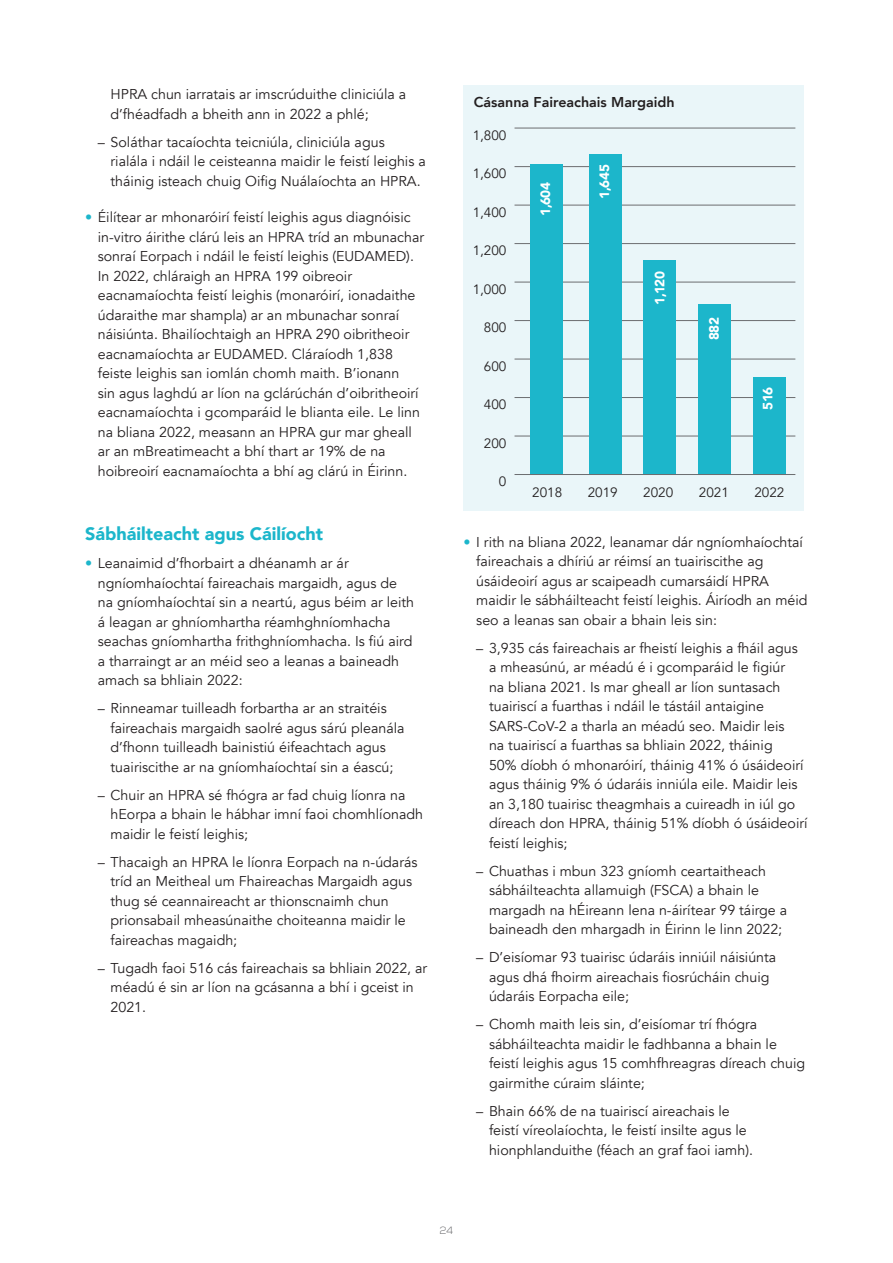
<style>
.page{position:relative;width:893px;height:1263px;background:#fff}
.page>*{position:absolute;margin:0;border:0;box-sizing:border-box;transform-origin:0 0}
.Head_1_22{font:900 18px "Avenir";color:#1cb6cb}
.sub_bullet{font:14.25px/19.5px "Avenir";color:#231f20}
._22_Bullet_std{font:14.25px/19.5px "Avenir";color:#231f20}
._00__2018_Body_Text{font:800 14.25px "Avenir";color:#231f20}
._00__2018_Body_Text-2{font:13.5px "Avenir";color:#231f20}
._00__2018_Body_Text-3{font:900 13.5px "Avenir";letter-spacing:-.05em;color:#fff}
._04_Page_Number{font:300 10.5px "Nexa";color:#6c6d70}
.s1{color:#1cb6cb}
</style>
<div class="page">
<div style="left:463px;top:85px;width:341px;height:425px;background:#eaf6f9"></div>
<hr style="left:514px;top:320px;width:281px;height:1px;background:#6c6d70">
<hr style="left:514px;top:282px;width:281px;height:1px;background:#6c6d70">
<hr style="left:514px;top:205px;width:281px;height:1px;background:#6c6d70">
<hr style="left:514px;top:128px;width:281px;height:1px;background:#6c6d70">
<hr style="left:514px;top:243px;width:281px;height:1px;background:#6c6d70">
<hr style="left:514px;top:397px;width:281px;height:1px;background:#6c6d70">
<hr style="left:514px;top:359px;width:281px;height:1px;background:#6c6d70">
<hr style="left:514px;top:166px;width:281px;height:1px;background:#6c6d70">
<hr style="left:514px;top:436px;width:281px;height:1px;background:#6c6d70">
<div style="left:589px;top:154px;width:32px;height:321px;background:#1cb6cb"></div>
<div style="left:644px;top:261px;width:32px;height:214px;background:#1cb6cb"></div>
<div style="left:698px;top:304px;width:33px;height:171px;background:#1cb6cb"></div>
<div style="left:530px;top:165px;width:33px;height:310px;background:#1cb6cb"></div>
<div style="left:753px;top:377px;width:33px;height:98px;background:#1cb6cb"></div>
<hr style="left:514px;top:474px;width:281px;height:1px;background:#6c6d70">
<p class="_22_Bullet_std" style="left:111px;top:85px;width:297px">HPRA chun iarratais ar imscrúduithe cliniciúla a d’fhéadfadh a bheith ann in 2022 a phlé;</p>
<p class="sub_bullet" style="left:111px;top:132px;width:317px;text-indent:-13px">– Soláthar tacaíochta teicniúla, cliniciúla agus<br>rialála i ndáil le ceisteanna maidir le feistí leighis a tháinig isteach chuig Oifig Nuálaíochta an HPRA.</p>
<p class="_22_Bullet_std" style="left:98px;top:208px;width:328px;text-indent:-13px"><span class="s1">•</span> Éilítear ar mhonaróirí feistí leighis agus diagnóisic in-vitro áirithe clárú leis an HPRA tríd an mbunachar sonraí Eorpach i ndáil le feistí leighis (EUDAMED).<br>In 2022, chláraigh an HPRA 199 oibreoir eacnamaíochta feistí leighis (monaróirí, ionadaithe údaraithe mar shampla) ar an mbunachar sonraí náisiúnta. Bhailíochtaigh an HPRA 290 oibritheoir eacnamaíochta ar EUDAMED. Cláraíodh 1,838 feiste leighis san iomlán chomh maith. B’ionann<br>sin agus laghdú ar líon na gclárúchán d’oibritheoirí eacnamaíochta i gcomparáid le blianta eile. Le linn na bliana 2022, measann an HPRA gur mar gheall ar an mBreatimeacht a bhí thart ar 19% de na hoibreoirí eacnamaíochta a bhí ag clárú in Éirinn.</p>
<p class="Head_1_22" style="left:85px;top:519px;width:240px">Sábháilteacht agus Cáilíocht</p>
<p class="_22_Bullet_std" style="left:98px;top:554px;width:318px;text-indent:-13px"><span class="s1">•</span> Leanaimid d’fhorbairt a dhéanamh ar ár ngníomhaíochtaí faireachais margaidh, agus de na gníomhaíochtaí sin a neartú, agus béim ar leith á leagan ar ghníomhartha réamhghníomhacha seachas gníomhartha frithghníomhacha. Is fiú aird a tharraingt ar an méid seo a leanas a baineadh amach sa bhliain 2022:</p>
<p class="sub_bullet" style="left:111px;top:699px;width:296px;text-indent:-13px">– Rinneamar tuilleadh forbartha ar an straitéis faireachais margaidh saolré agus sárú pleanála d’fhonn tuilleadh bainistiú éifeachtach agus tuairiscithe ar na gníomhaíochtaí sin a éascú;</p>
<p class="sub_bullet" style="left:111px;top:785px;width:314px;text-indent:-13px">– Chuir an HPRA sé fhógra ar fad chuig líonra na hEorpa a bhain le hábhar imní faoi chomhlíonadh maidir le feistí leighis;</p>
<p class="sub_bullet" style="left:111px;top:852px;width:308px;text-indent:-13px">– Thacaigh an HPRA le líonra Eorpach na n-údarás tríd an Meitheal um Fhaireachas Margaidh agus thug sé ceannaireacht ar thionscnaimh chun prionsabail mheasúnaithe choiteanna maidir le faireachas magaidh;</p>
<p class="sub_bullet" style="left:111px;top:958px;width:318px;text-indent:-13px">– Tugadh faoi 516 cás faireachais sa bhliain 2022, ar méadú é sin ar líon na gcásanna a bhí i gceist in<br>2021.</p>
<p class="_00__2018_Body_Text" style="left:474px;top:91px;width:202px">Cásanna Faireachais Margaidh</p>
<p class="_00__2018_Body_Text-2" style="left:473px;top:127px;width:35px">1,800</p>
<p class="_00__2018_Body_Text-2" style="left:473px;top:165px;width:35px">1,600</p>
<p class="_00__2018_Body_Text-2" style="left:473px;top:204px;width:35px">1,400</p>
<p class="_00__2018_Body_Text-2" style="left:473px;top:242px;width:35px">1,200</p>
<p class="_00__2018_Body_Text-2" style="left:473px;top:281px;width:35px">1,000</p>
<p class="_00__2018_Body_Text-2" style="left:484px;top:319px;width:24px">800</p>
<p class="_00__2018_Body_Text-2" style="left:484px;top:358px;width:24px">600</p>
<p class="_00__2018_Body_Text-2" style="left:484px;top:396px;width:24px">400</p>
<p class="_00__2018_Body_Text-2" style="left:484px;top:435px;width:24px">200</p>
<p class="_00__2018_Body_Text-2" style="left:499px;top:473px;width:9px">0</p>
<p class="_00__2018_Body_Text-2" style="left:588px;top:484px;width:32px">2019</p>
<p class="_00__2018_Body_Text-3" style="left:593px;top:199px;width:36px;rotate:-90deg">1,645</p>
<p class="_00__2018_Body_Text-3" style="left:534px;top:216px;width:35px;rotate:-90deg">1,604</p>
<p class="_00__2018_Body_Text-3" style="left:648px;top:305px;width:35px;rotate:-90deg">1,120</p>
<p class="_00__2018_Body_Text-2" style="left:532px;top:484px;width:32px">2018</p>
<p class="_00__2018_Body_Text-2" style="left:643px;top:484px;width:32px">2020</p>
<p class="_00__2018_Body_Text-3" style="left:703px;top:340px;width:24px;rotate:-90deg">882</p>
<p class="_00__2018_Body_Text-2" style="left:699px;top:484px;width:32px">2021</p>
<p class="_00__2018_Body_Text-3" style="left:756px;top:410px;width:24px;rotate:-90deg">516</p>
<p class="_00__2018_Body_Text-2" style="left:754px;top:484px;width:32px">2022</p>
<p class="_22_Bullet_std" style="left:476px;top:532px;width:333px;text-indent:-13px"><span class="s1">•</span> I rith na bliana 2022, leanamar dár ngníomhaíochtaí faireachais a dhíriú ar réimsí an tuairiscithe ag úsáideoirí agus ar scaipeadh cumarsáidí HPRA maidir le sábháilteacht feistí leighis. Áiríodh an méid seo a leanas san obair a bhain leis sin:</p>
<p class="sub_bullet" style="left:489px;top:638px;width:320px;text-indent:-13px">– 3,935 cás faireachais ar fheistí leighis a fháil agus a mheasúnú, ar méadú é i gcomparáid le figiúr<br>na bliana 2021. Is mar gheall ar líon suntasach tuairiscí a fuarthas i ndáil le tástáil antaigine SARS-CoV-2 a tharla an méadú seo. Maidir leis<br>na tuairiscí a fuarthas sa bhliain 2022, tháinig<br>50% díobh ó mhonaróirí, tháinig 41% ó úsáideoirí agus tháinig 9% ó údaráis inniúla eile. Maidir leis an 3,180 tuairisc theagmhais a cuireadh in iúl go díreach don HPRA, tháinig 51% díobh ó úsáideoirí feistí leighis;</p>
<p class="sub_bullet" style="left:489px;top:861px;width:300px;text-indent:-13px">– Chuathas i mbun 323 gníomh ceartaitheach sábháilteachta allamuigh (FSCA) a bhain le margadh na hÉireann lena n-áirítear 99 táirge a baineadh den mhargadh in Éirinn le linn 2022;</p>
<p class="sub_bullet" style="left:489px;top:948px;width:289px;text-indent:-13px">– D’eisíomar 93 tuairisc údaráis inniúil náisiúnta agus dhá fhoirm aireachais fiosrúcháin chuig údaráis Eorpacha eile;</p>
<p class="sub_bullet" style="left:489px;top:1015px;width:318px;text-indent:-13px">– Chomh maith leis sin, d’eisíomar trí fhógra sábháilteachta maidir le fadhbanna a bhain le feistí leighis agus 15 comhfhreagras díreach chuig gairmithe cúraim sláinte;</p>
<p class="sub_bullet" style="left:489px;top:1101px;width:265px;text-indent:-13px">– Bhain 66% de na tuairiscí aireachais le feistí víreolaíochta, le feistí insilte agus le hionphlanduithe (féach an graf faoi iamh).</p>
<p class="_04_Page_Number" style="left:440px;top:1225px;width:15px">24</p>
</div>
